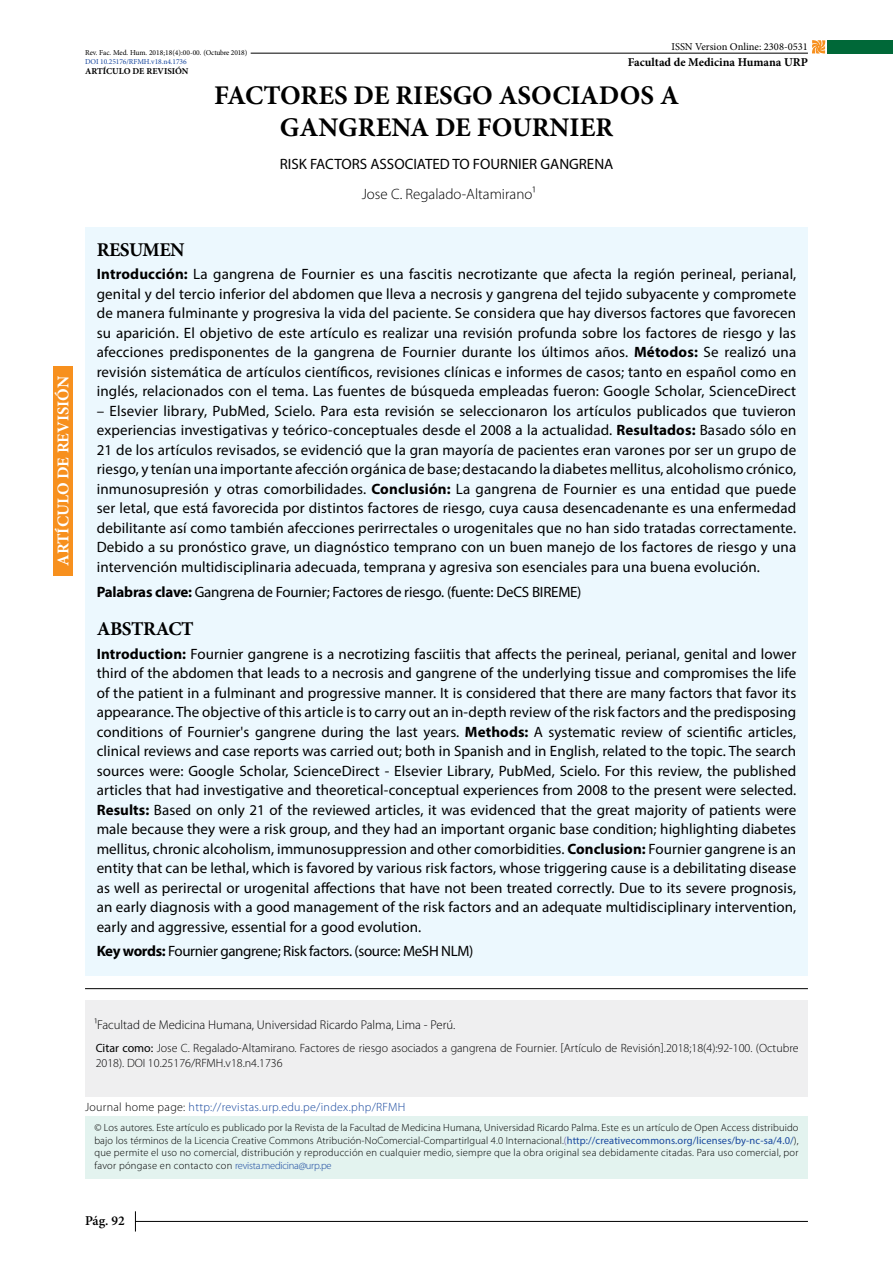
<style>
.page{position:relative;width:893px;height:1263px;background:#fff}
.page>*{position:absolute;margin:0;border:0;box-sizing:border-box;transform-origin:0 0}
.t1{font:700 27px/31.5px "Minion Pro";color:#000;text-align:center}
.t2{font:700 19.5px "Minion Pro";letter-spacing:-.025em;color:#000}
.t3{font:700 16.5px "Minion Pro";color:#fff}
.t4{font:15px/19.5px "Myriad Pro";color:#000;text-align:justify}
.t5{font:15px "Myriad Pro";letter-spacing:-.025em;color:#000}
.t6{font:300 15px "Myriad Pro";color:#000}
.t7{font:600 13.5px "Minion Pro";color:#000}
.t8{font:300 12.75px "Myriad Pro";color:#000}
.t9{font:300 12px/14.4px "Myriad Pro";color:#000}
.t10{font:300 12px "Myriad Pro";letter-spacing:.025em;color:#17479e}
.t11{font:700 12px "Minion Pro";color:#000}
.t12{font:300 10.5px/12.6px "Myriad Pro";letter-spacing:.025em;color:#000;text-align:justify}
.t13{font:10.5px "Minion Pro";color:#000}
.t14{font:700 9px "Minion Pro";color:#000}
.t15{font:7.5px "Minion Pro";letter-spacing:-.015em;color:#000}
.t16{font:7.5px "Minion Pro";letter-spacing:-.01em;color:#17479e}
.s1{font-weight:700}
.s2{font-weight:400}
.s3{color:#000}
.s4{color:#522e91}
.s5{font-weight:400;color:#17479e}
.s6{color:#17479e}
</style>
<div class="page">
<svg style="left:135px;top:1211px;width:1px;height:20px"></svg>
<hr style="left:135px;top:1221px;width:673px;height:1px;background:#000">
<div style="left:85px;top:1000px;width:723px;height:96px;background:#efeff0"></div>
<div style="left:85px;top:227px;width:723px;height:748px;background:#ecf8fe"></div>
<div style="left:85px;top:1116px;width:723px;height:63px;background:#e3f3ef"></div>
<hr style="left:85px;top:988px;width:723px;height:1px;background:#000">
<div style="left:53px;top:366px;width:19px;height:209px;background:#f7901e"></div>
<hr style="left:251px;top:53px;width:557px;height:1px;background:#000">
<div style="left:828px;top:40px;width:65px;height:14px;background:#006838"></div>
<svg style="left:812px;top:40px;width:14px;height:14px"></svg>
<p class="t3" style="left:52px;top:566px;width:191px;rotate:-90deg">ARTÍCULO DE REVISIÓN</p>
<p class="t15" style="left:85px;top:48px;width:164px">Rev. Fac. Med. Hum. 2018;18(4):00-00. (Octubre 2018)</p>
<p class="t16" style="left:85px;top:57px;width:103px">DOI 10.25176/RFMH.v18.n4.1736</p>
<p class="t14" style="left:85px;top:64px;width:105px">ARTÍCULO DE REVISIÓN</p>
<p class="t13" style="left:671px;top:39px;width:138px">ISSN Version Online: 2308-0531</p>
<p class="t11" style="left:628px;top:53px;width:182px">Facultad de Medicina Humana URP</p>
<h1 class="t1" style="left:214px;top:80px;width:467px">FACTORES DE RIESGO ASOCIADOS A<br>GANGRENA DE FOURNIER</h1>
<p class="t4" style="left:280px;top:154px;width:335px">RISK FACTORS ASSOCIATED TO FOURNIER GANGRENA</p>
<p class="t6" style="left:362px;top:186px;width:175px">Jose C. Regalado-Altamirano1</p>
<h2 class="t2" style="left:97px;top:236px;width:89px">RESUMEN</h2>
<p class="t4" style="left:97px;top:264px;width:701px"><span class="s1">Introducción:</span> La gangrena de Fournier es una fascitis necrotizante que afecta la región perineal, perianal, genital y del tercio inferior del abdomen que lleva a necrosis y gangrena del tejido subyacente y compromete de manera fulminante y progresiva la vida del paciente. Se considera que hay diversos factores que favorecen su aparición. El objetivo de este artículo es realizar una revisión profunda sobre los factores de riesgo y las afecciones predisponentes de la gangrena de Fournier durante los últimos años. <span class="s1">Métodos:</span> Se realizó una revisión sistemática de artículos científicos, revisiones clínicas e informes de casos; tanto en español como en inglés, relacionados con el tema. Las fuentes de búsqueda empleadas fueron: Google Scholar, ScienceDirect</p>
<p class="t4" style="left:97px;top:401px;width:701px">– Elsevier library, PubMed, Scielo. Para esta revisión se seleccionaron los artículos publicados que tuvieron experiencias investigativas y teórico-conceptuales desde el 2008 a la actualidad. <span class="s1">Resultados:</span> Basado sólo en 21 de los artículos revisados, se evidenció que la gran mayoría de pacientes eran varones por ser un grupo de riesgo, y tenían una importante afección orgánica de base; destacando la diabetes mellitus, alcoholismo crónico, inmunosupresión y otras comorbilidades. <span class="s1">Conclusión:</span> La gangrena de Fournier es una entidad que puede ser letal, que está favorecida por distintos factores de riesgo, cuya causa desencadenante es una enfermedad debilitante así como también afecciones perirrectales o urogenitales que no han sido tratadas correctamente.<br>Debido a su pronóstico grave, un diagnóstico temprano con un buen manejo de los factores de riesgo y una intervención multidisciplinaria adecuada, temprana y agresiva son esenciales para una buena evolución.</p>
<p class="t4" style="left:97px;top:582px;width:486px"><span class="s1">Palabras clave:</span> Gangrena de Fournier; Factores de riesgo. (fuente: DeCS BIREME)</p>
<h2 class="t2" style="left:97px;top:615px;width:98px">ABSTRACT</h2>
<p class="t4" style="left:97px;top:644px;width:701px"><span class="s1">Introduction:</span> Fournier gangrene is a necrotizing fasciitis that affects the perineal, perianal, genital and lower third of the abdomen that leads to a necrosis and gangrene of the underlying tissue and compromises the life of the patient in a fulminant and progressive manner. It is considered that there are many factors that favor its appearance. The objective of this article is to carry out an in-depth review of the risk factors and the predisposing conditions of Fournier's gangrene during the last years. <span class="s1">Methods:</span> A systematic review of scientific articles, clinical reviews and case reports was carried out; both in Spanish and in English, related to the topic. The search sources were: Google Scholar, ScienceDirect - Elsevier Library, PubMed, Scielo. For this review, the published articles that had investigative and theoretical-conceptual experiences from 2008 to the present were selected.<br><span class="s1">Results:</span> Based on only 21 of the reviewed articles, it was evidenced that the great majority of patients were male because they were a risk group, and they had an important organic base condition; highlighting diabetes mellitus, chronic alcoholism, immunosuppression and other comorbidities. <span class="s1">Conclusion:</span> Fournier gangrene is an entity that can be lethal, which is favored by various risk factors, whose triggering cause is a debilitating disease as well as perirectal or urogenital affections that have not been treated correctly. Due to its severe prognosis, an early diagnosis with a good management of the risk factors and an adequate multidisciplinary intervention, early and aggressive, essential for a good evolution.</p>
<p class="t5" style="left:97px;top:941px;width:378px"><span class="s1">Key words:</span> Fournier gangrene; Risk factors. (source: MeSH NLM)</p>
<p class="t8" style="left:94px;top:1018px;width:362px">1Facultad de Medicina Humana, Universidad Ricardo Palma, Lima - Perú.</p>
<p class="t9" style="left:96px;top:1041px;width:704px"><span class="s2">Citar como:</span> Jose C. Regalado-Altamirano. Factores de riesgo asociados a gangrena de Fournier. [Artículo de Revisión].2018;18(4):92-100. (Octubre<br>2018). DOI 10.25176/RFMH.v18.n4.1736</p>
<p class="t10" style="left:85px;top:1101px;width:322px"><span class="s3">Journal home page:</span> http://revistas.urp.edu.pe/index.php/RFMH</p>
<p class="t12" style="left:94px;top:1121px;width:706px">© Los autores. Este artículo es publicado por la Revista de la Facultad de Medicina Humana, Universidad Ricardo Palma. Este es un artículo de Open Access distribuido bajo los términos de la Licencia Creative Commons Atribución-NoComercial-CompartirIgual 4.0 Internacional.<span class="s4">(</span><span class="s5">http://creativecommons.org/licenses/by-nc-sa/4.0/</span>), que permite el uso no comercial, distribución y reproducción en cualquier medio, siempre que la obra original sea debidamente citadas. Para uso comercial, por favor póngase en contacto con <span class="s6">revista.medicina@urp.pe</span></p>
<p class="t7" style="left:85px;top:1211px;width:41px">Pág. 92</p>
</div>
